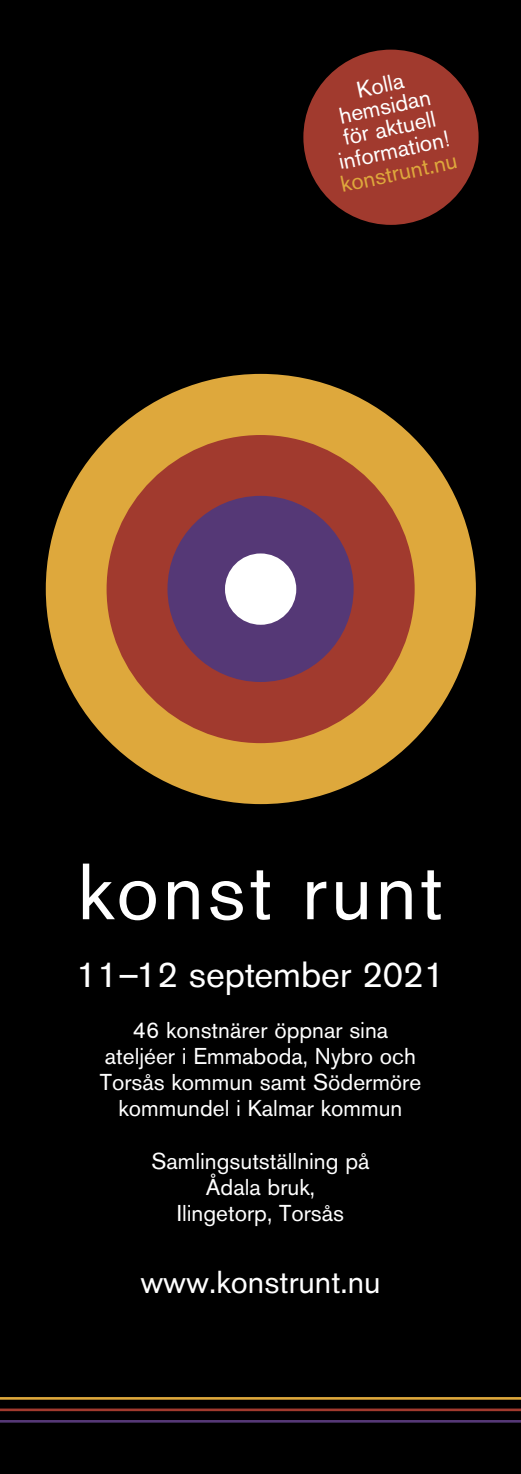
<style>
.page{position:relative;width:521px;height:1474px;background:#fff}
.page>*{position:absolute;margin:0;border:0;box-sizing:border-box;transform-origin:0 0}
.t1{font:78.75px "Akzidenz Grotesk BE";letter-spacing:.05em;color:#fff}
.t2{font:36.05px "Akzidenz Grotesk BE";color:#fff}
.t3{font:31.5px "Akzidenz Grotesk BE";color:#fff}
.t4{font:22.75px/26.2px "Akzidenz Grotesk BE";color:#fff;text-align:center}
.t5{font:22.75px "Akzidenz Grotesk BE";color:#dea83c}
</style>
<div class="page">
<div style="left:0;top:0;width:521px;height:1473px;background:#000"></div>
<div style="left:46px;top:374px;width:430px;height:430px;background:#dea83c;border-radius:50%"></div>
<div style="left:107px;top:435px;width:308px;height:308px;background:#a13a2e;border-radius:50%"></div>
<div style="left:167px;top:496px;width:187px;height:186px;background:#553876;border-radius:50%"></div>
<div style="left:225px;top:553px;width:71px;height:71px;background:#fff;border-radius:50%"></div>
<div style="left:303px;top:50px;width:175px;height:175px;background:#a13a2e;border-radius:50%"></div>
<hr style="left:0;top:1396px;width:521px;height:3px;background:#dea83c">
<hr style="left:0;top:1408px;width:521px;height:3px;background:#a13a2e">
<hr style="left:0;top:1419px;width:521px;height:3px;background:#553876">
<p class="t4" style="left:323px;top:86px;width:114px;line-height:22.2px;rotate:-12deg">Kolla hemsidan för aktuell information!</p>
<p class="t5" style="left:338px;top:171px;width:120px;rotate:-12deg">konstrunt.nu</p>
<h1 class="t1" style="left:78px;top:844px;width:367px">konst runt</h1>
<h2 class="t2" style="left:76px;top:952px;width:370px">11–12 september 2021</h2>
<p class="t4" style="left:100px;top:1016px;width:323px">46 konstnärer öppnar sina ateljéer i Emmaboda, Nybro och<br>Torsås kommun samt Södermöre kommundel i Kalmar kommun</p>
<p class="t4" style="left:151px;top:1147px;width:220px">Samlingsutställning på<br>Ådala bruk,<br>Ilingetorp, Torsås</p>
<h3 class="t3" style="left:140px;top:1263px;width:242px">www.konstrunt.nu</h3>
</div>
